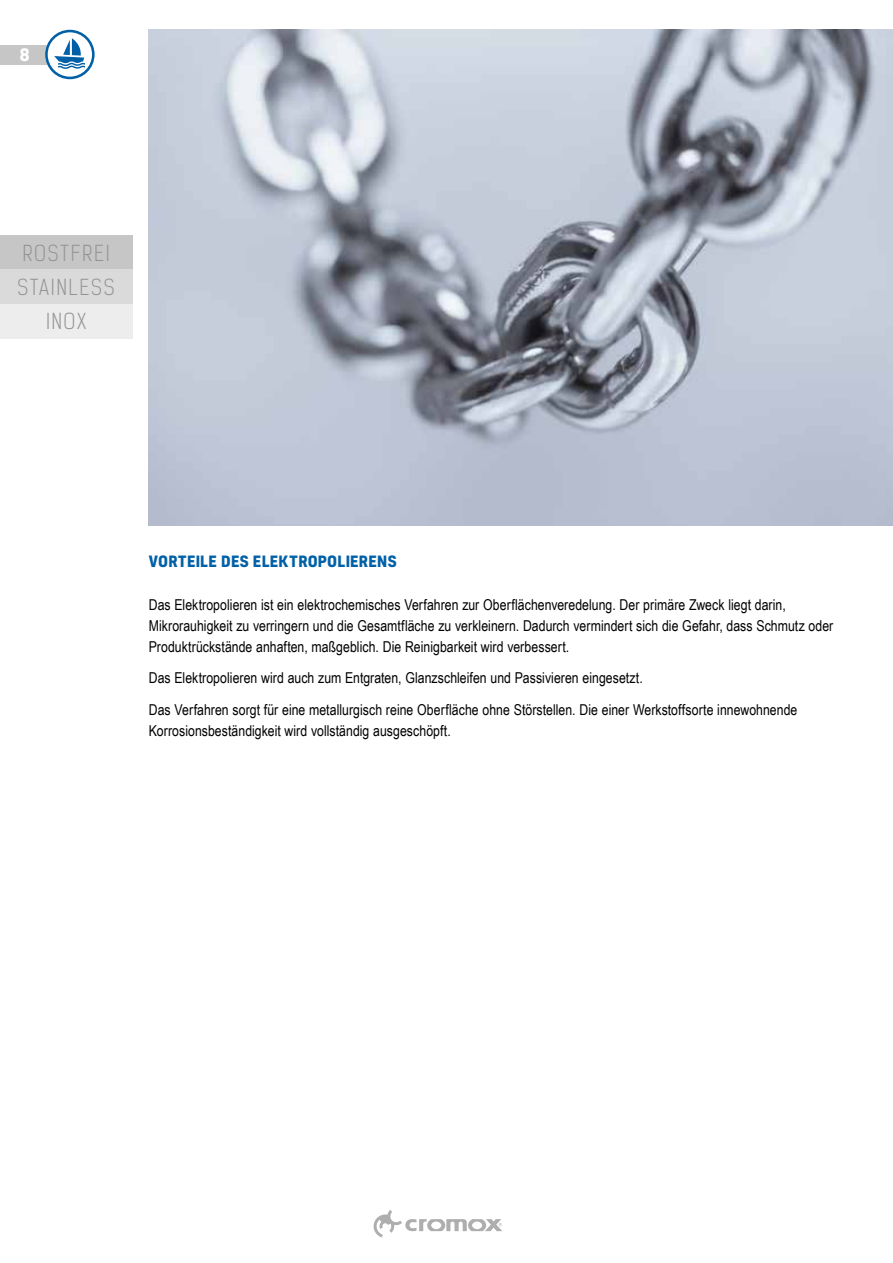
<style>
.page{position:relative;width:893px;height:1263px;background:#fff}
.page>*{position:absolute;margin:0;border:0;box-sizing:border-box;transform-origin:0 0}
.t1{font:300 21px/34px "Kelson Sans";letter-spacing:.08em;color:#929292;text-align:center}
.t2{font:700 16.5px "Kelson";color:#fff}
.t3{font:15px/21px "Arial Narrow";color:#000}
.t4{font:700 15px "Kelson";letter-spacing:.01em;color:#0060a7}
</style>
<div class="page">
<div style="left:0;top:236px;width:132px;height:34px;background:#c6c6c6"></div>
<div style="left:0;top:270px;width:132px;height:34px;background:#dadada"></div>
<div style="left:0;top:304px;width:132px;height:34px;background:#ededed"></div>
<div style="left:0;top:45px;width:79px;height:19px;background:#c6c6c6"></div>
<svg style="left:374px;top:1210px;width:128px;height:27px"></svg>
<svg style="left:45px;top:30px;width:50px;height:49px"></svg>
<img style="left:149px;top:30px;width:744px;height:496px">
<p class="t2" style="left:20px;top:43px;width:11px">8</p>
<h1 class="t1" style="left:17px;top:236px;width:99px">ROSTFREI<br>STAINLESS<br>INOX</h1>
<p class="t4" style="left:149px;top:551px;width:249px">VORTEILE DES ELEKTROPOLIERENS</p>
<p class="t3" style="left:149px;top:593px;width:686px">Das Elektropolieren ist ein elektrochemisches Verfahren zur Oberflächenveredelung. Der primäre Zweck liegt darin,<br>Mikrorauhigkeit zu verringern und die Gesamtfläche zu verkleinern. Dadurch vermindert sich die Gefahr, dass Schmutz oder<br>Produktrückstände anhaften, maßgeblich. Die Reinigbarkeit wird verbessert.</p>
<p class="t3" style="left:149px;top:661px;width:650px;line-height:31.7px">Das Elektropolieren wird auch zum Entgraten, Glanzschleifen und Passivieren eingesetzt.<br>Das Verfahren sorgt für eine metallurgisch reine Oberfläche ohne Störstellen. Die einer Werkstoffsorte innewohnende</p>
<p class="t3" style="left:149px;top:719px;width:303px">Korrosionsbeständigkeit wird vollständig ausgeschöpft.</p>
</div>
